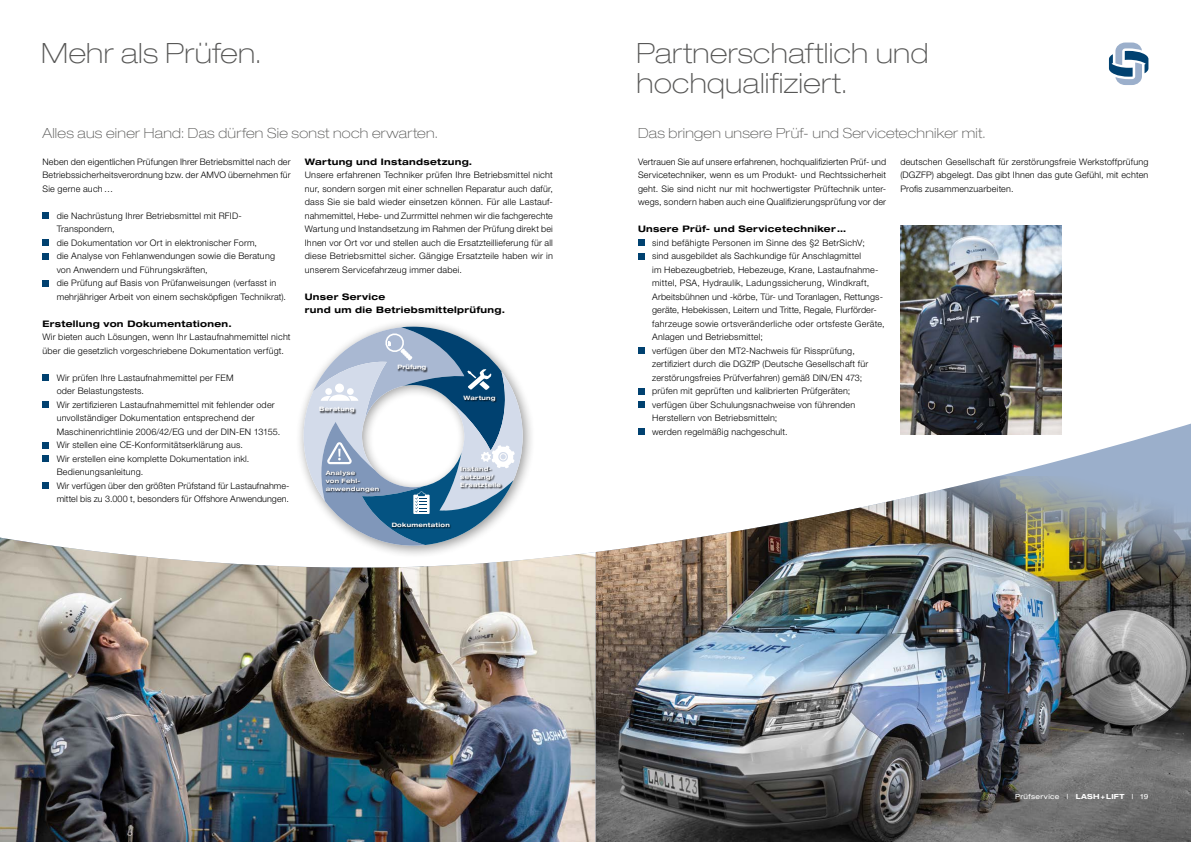
<style>
.page{position:relative;width:1191px;height:842px;background:#fff}
.page>*{position:absolute;margin:0;border:0;box-sizing:border-box;transform-origin:0 0}
.t1{font:100 expanded 28px/30.8px "Helvetica Neue LT Pro";letter-spacing:.015em;color:#575756}
.t2{font:100 expanded 14px "Helvetica Neue LT Pro";letter-spacing:.02em;color:#575756}
.t3{font:300 9px/13.5px "Helvetica Neue LT Pro";letter-spacing:.02em;color:#000;text-align:justify}
.t4{font:700 expanded 9px/13.5px "Helvetica Neue LT Pro";letter-spacing:.035em;color:#000}
.t5{font:expanded 7px "Helvetica Neue LT Pro";letter-spacing:.045em;color:#fff}
.t6{font:700 expanded 6px/8px "Helvetica Neue LT Pro";letter-spacing:.035em;color:#fff}
.t7{font:700 expanded 6px "Helvetica Neue LT Pro";color:#fff}
.s1{font-weight:700}
</style>
<div class="page">
<svg style="left:0;top:421px;width:1191px;height:117px"></svg>
<img style="left:595px;top:477px;width:596px;height:365px">
<div style="left:295px;top:318px;width:240px;height:240px;background:#000;opacity:.4"></div>
<svg style="left:303px;top:327px;width:219px;height:211px"></svg>
<img style="left:900px;top:226px;width:161px;height:209px">
<img style="left:0;top:538px;width:595px;height:304px">
<div style="left:638px;top:239px;width:6px;height:7px;background:#004170"></div>
<svg style="left:638px;top:253px;width:6px;height:6px"></svg>
<div style="left:638px;top:347px;width:6px;height:7px;background:#004170"></div>
<svg style="left:638px;top:388px;width:6px;height:6px"></svg>
<div style="left:638px;top:401px;width:6px;height:7px;background:#004170"></div>
<div style="left:638px;top:428px;width:6px;height:7px;background:#004170"></div>
<div style="left:43px;top:212px;width:6px;height:7px;background:#004170"></div>
<div style="left:43px;top:239px;width:6px;height:7px;background:#004170"></div>
<svg style="left:43px;top:253px;width:6px;height:6px"></svg>
<svg style="left:43px;top:280px;width:6px;height:6px"></svg>
<div style="left:43px;top:374px;width:6px;height:7px;background:#004170"></div>
<div style="left:43px;top:401px;width:6px;height:7px;background:#004170"></div>
<svg style="left:43px;top:442px;width:6px;height:6px"></svg>
<div style="left:43px;top:455px;width:6px;height:7px;background:#004170"></div>
<div style="left:43px;top:482px;width:6px;height:7px;background:#004170"></div>
<svg style="left:1109px;top:43px;width:39px;height:42px"></svg>
<div style="left:397px;top:365px;width:31px;height:8px;background:#000;opacity:.75"></div>
<div style="left:463px;top:396px;width:35px;height:7px;background:#000;opacity:.75"></div>
<div style="left:460px;top:467px;width:43px;height:22px;background:#000;opacity:.75"></div>
<div style="left:392px;top:522px;width:60px;height:7px;background:#000;opacity:.75"></div>
<div style="left:319px;top:407px;width:37px;height:8px;background:#000;opacity:.75"></div>
<div style="left:325px;top:470px;width:56px;height:24px;background:#000;opacity:.75"></div>
<h1 class="t1" style="left:41px;top:37px;width:222px">Mehr als Prüfen.</h1>
<h2 class="t2" style="left:43px;top:124px;width:397px">Alles aus einer Hand: Das dürfen Sie sonst noch erwarten.</h2>
<p class="t3" style="left:43px;top:155px;width:250px">Neben den eigentlichen Prüfungen Ihrer Betriebsmittel nach der Betriebssicherheitsverordnung bzw. der AMVO übernehmen für Sie gerne auch…</p>
<p class="t3" style="left:57px;top:209px;width:231px;text-align:left">die Nachrüstung Ihrer Betriebsmittel mit RFID-Transpondern,<br>die Dokumentation vor Ort in elektronischer Form,<br>die Analyse von Fehlanwendungen sowie die Beratung von Anwendern und Führungskräften,<br>die Prüfung auf Basis von Prüfanweisungen (verfasst in mehrjähriger Arbeit von einem sechsköpfigen Technikrat).</p>
<p class="t4" style="left:43px;top:317px;width:191px">Erstellung von Dokumentationen.</p>
<p class="t3" style="left:43px;top:330px;width:250px">Wir bieten auch Lösungen, wenn Ihr Lastaufnahmemittel nicht über die gesetzlich vorgeschriebene Dokumentation verfügt.</p>
<p class="t3" style="left:57px;top:371px;width:234px;text-align:left">Wir prüfen Ihre Lastaufnahmemittel per FEM<br>oder Belastungstests.<br>Wir zertifizieren Lastaufnahmemittel mit fehlender oder unvollständiger Dokumentation entsprechend der Maschinenrichtlinie 2006/42/EG und der DIN-EN 13155.<br>Wir stellen eine CE-Konformitätserklärung aus.<br>Wir erstellen eine komplette Dokumentation inkl.<br>Bedienungsanleitung.<br>Wir verfügen über den größten Prüfstand für Lastaufnahme&shy;mittel bis zu 3.000 t, besonders für Offshore Anwendungen.</p>
<p class="t4" style="left:305px;top:154px;width:169px">Wartung und Instandsetzung.</p>
<p class="t3" style="left:305px;top:168px;width:250px">Unsere erfahrenen Techniker prüfen Ihre Betriebsmittel nicht nur, sondern sorgen mit einer schnellen Reparatur auch dafür, dass Sie sie bald wieder einsetzen können. Für alle Lastauf&shy;nahmemittel, Hebe- und Zurrmittel nehmen wir die fachgerechte Wartung und Instandsetzung im Rahmen der Prüfung direkt bei Ihnen vor Ort vor und stellen auch die Ersatzteillieferung für all diese Betriebsmittel sicher. Gängige Ersatzteile haben wir in unserem Servicefahrzeug immer dabei.</p>
<p class="t4" style="left:305px;top:290px;width:202px">Unser Service<br>rund um die Betriebsmittelprüfung.</p>
<p class="t6" style="left:319px;top:405px;width:37px">Beratung</p>
<p class="t7" style="left:397px;top:363px;width:30px">Prüfung</p>
<p class="t6" style="left:463px;top:393px;width:33px">Wartung</p>
<p class="t6" style="left:326px;top:468px;width:55px">Analyse<br>von Fehl&shy;anwendungen</p>
<p class="t6" style="left:460px;top:465px;width:42px">Instand&shy;setzung/<br>Ersatzteile</p>
<p class="t6" style="left:392px;top:520px;width:60px">Dokumentation</p>
<h1 class="t1" style="left:636px;top:37px;width:293px">Partnerschaftlich und hochqualifiziert.</h1>
<h2 class="t2" style="left:638px;top:124px;width:349px">Das bringen unsere Prüf- und Servicetechniker mit.</h2>
<p class="t3" style="left:638px;top:155px;width:250px">Vertrauen Sie auf unsere erfahrenen, hochqualifizierten Prüf- und Servicetechniker, wenn es um Produkt- und Rechtssicherheit geht. Sie sind nicht nur mit hochwertigster Prüftechnik unter&shy;wegs, sondern haben auch eine Qualifizierungsprüfung vor der</p>
<p class="t3" style="left:900px;top:155px;width:250px">deutschen Gesellschaft für zerstörungsfreie Werkstoffprüfung (DGZFP) abgelegt. Das gibt Ihnen das gute Gefühl, mit echten Profis zusammenzuarbeiten.</p>
<p class="t4" style="left:638px;top:222px;width:210px">Unsere Prüf- und Servicetechniker …</p>
<p class="t3" style="left:652px;top:236px;width:234px;text-align:left">sind befähigte Personen im Sinne des §2 BetrSichV;<br>sind ausgebildet als Sachkundige für Anschlagmittel<br>im Hebezeugbetrieb, Hebezeuge, Krane, Lastaufnahme&shy;mittel, PSA, Hydraulik, Ladungssicherung, Windkraft, Arbeitsbühnen und -körbe, Tür- und Toranlagen, Rettungs&shy;geräte, Hebekissen, Leitern und Tritte, Regale, Flurförder&shy;fahrzeuge sowie ortsveränderliche oder ortsfeste Geräte, Anlagen und Betriebsmittel;<br>verfügen über den MT2-Nachweis für Rissprüfung, zertifiziert durch die DGZfP (Deutsche Gesellschaft für zerstörungsfreies Prüfverfahren) gemäß DIN/EN 473; prüfen mit geprüften und kalibrierten Prüfgeräten; verfügen über Schulungsnachweise von führenden Herstellern von Betriebsmitteln;<br>werden regelmäßig nachgeschult.</p>
<p class="t5" style="left:1015px;top:792px;width:135px">Prüfservice | <span class="s1">LASH + LIFT</span> | 19</p>
</div>
